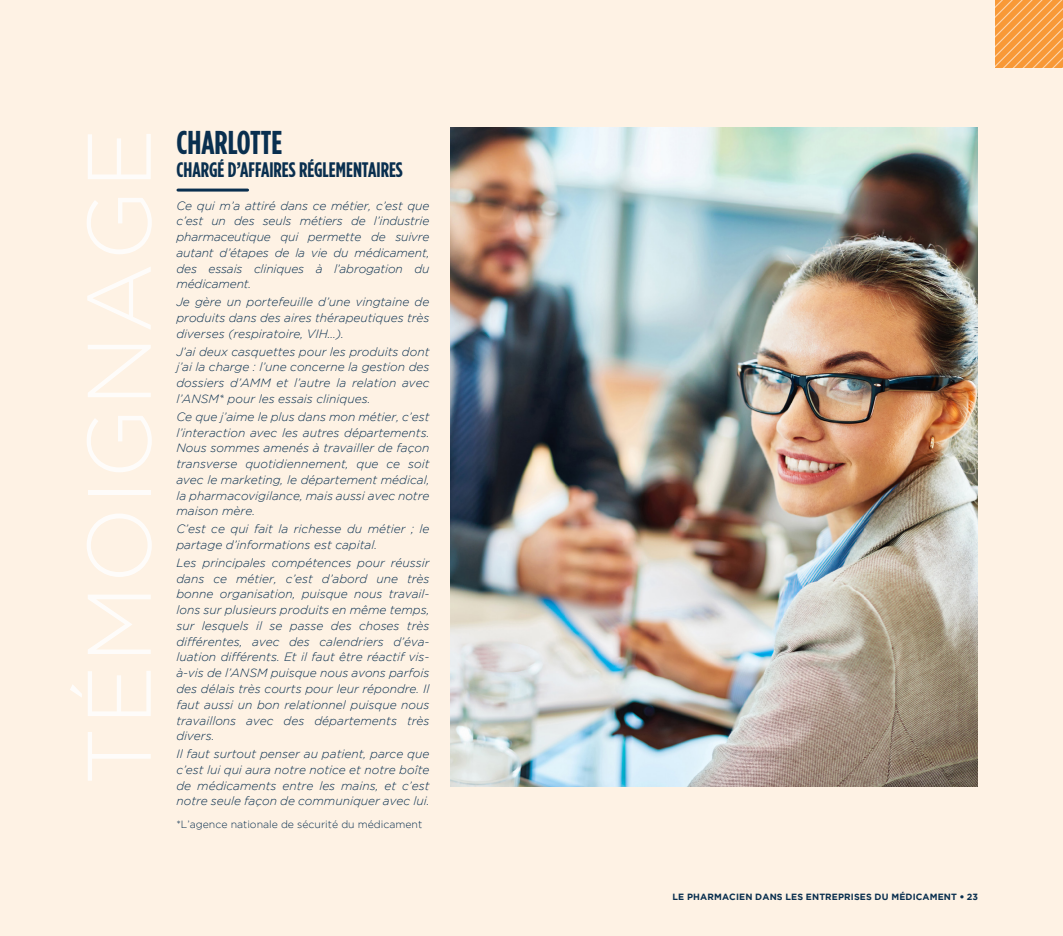
<style>
.page{position:relative;width:1063px;height:936px;background:#fff}
.page>*{position:absolute;margin:0;border:0;box-sizing:border-box;transform-origin:0 0}
.t1{font:300 90px "Gotham";letter-spacing:.02em;color:#fff}
.réécis{font:700 33px "Gotham Condensed";color:#092f4f}
.réécis-2{font:700 21px "Gotham Condensed";color:#092f4f}
.réécis-3{font:italic 300 12px/15.8px "Gotham";color:#092f4f;text-align:justify}
.t2{font:300 10.5px "Gotham";color:#092f4f}
.folio{font:700 9px "Gotham";letter-spacing:.015em;color:#092f4f}
.s1{font-family:"Helvetica Neue LT";font-weight:300}
</style>
<div class="page">
<div style="left:0;top:0;width:1063px;height:935px;background:#fef2e4"></div>
<img style="left:451px;top:128px;width:527px;height:658px">
<hr style="left:178px;top:188px;width:70px;height:3px;background:#092f4f">
<svg style="left:995px;top:0;width:68px;height:68px;background:#f8a24a"></svg>
<h1 class="t1" style="left:70px;top:785px;width:658px;rotate:-90deg">TÉMOIGNAGE</h1>
<p class="réécis" style="left:176px;top:123px;width:107px">CHARLOTTE</p>
<p class="réécis-2" style="left:176px;top:157px;width:228px">CHARGÉ D’AFFAIRES RÉGLEMENTAIRES</p>
<p class="réécis-3" style="left:176px;top:197px;width:255px">Ce qui m’a attiré dans ce métier, c’est que c’est un des seuls métiers de l’industrie pharmaceutique qui permette de suivre autant d’étapes de la vie du médicament, des essais cliniques à l’abrogation du médicament.</p>
<p class="réécis-3" style="left:176px;top:294px;width:254px">Je gère un portefeuille d’une vingtaine de produits dans des aires thérapeutiques très diverses (respiratoire, VIH…).</p>
<p class="réécis-3" style="left:176px;top:343px;width:254px">J’ai deux casquettes pour les produits dont j’ai la charge : l’une concerne la gestion des dossiers d’AMM et l’autre la relation avec l’ANSM* pour les essais cliniques.</p>
<p class="réécis-3" style="left:176px;top:409px;width:255px">Ce que j’aime le plus dans mon métier, c’est l’interaction avec les autres départements.<br>Nous sommes amenés à travailler de façon transverse quotidiennement, que ce soit avec le marketing, le département médical, la pharmacovigilance, mais aussi avec notre maison mère.</p>
<p class="réécis-3" style="left:176px;top:521px;width:254px">C’est ce qui fait la richesse du métier ; le partage d’informations est capital.</p>
<p class="réécis-3" style="left:176px;top:555px;width:255px;text-align:left">Les principales compétences pour réussir dans ce métier, c’est d’abord une très bonne organisation, puisque nous travail&shy;lons sur plusieurs produits en même temps, sur lesquels il se passe des choses très différentes, avec des calendriers d’éva&shy;luation différents. Et il faut être réactif vis&shy;à-vis de l’ANSM puisque nous avons parfois des délais très courts pour leur répondre. Il faut aussi un bon relationnel puisque nous travaillons avec des départements très divers.</p>
<p class="réécis-3" style="left:176px;top:746px;width:255px">Il faut surtout penser au patient, parce que c’est lui qui aura notre notice et notre boîte de médicaments entre les mains, et c’est notre seule façon de communiquer avec lui.</p>
<p class="t2" style="left:176px;top:818px;width:247px">*L’agence nationale de sécurité du médicament</p>
<p class="folio" style="left:673px;top:891px;width:307px">LE PHARMACIEN DANS LES ENTREPRISES DU MÉDICAMENT <span class="s1">•</span> 23</p>
</div>
